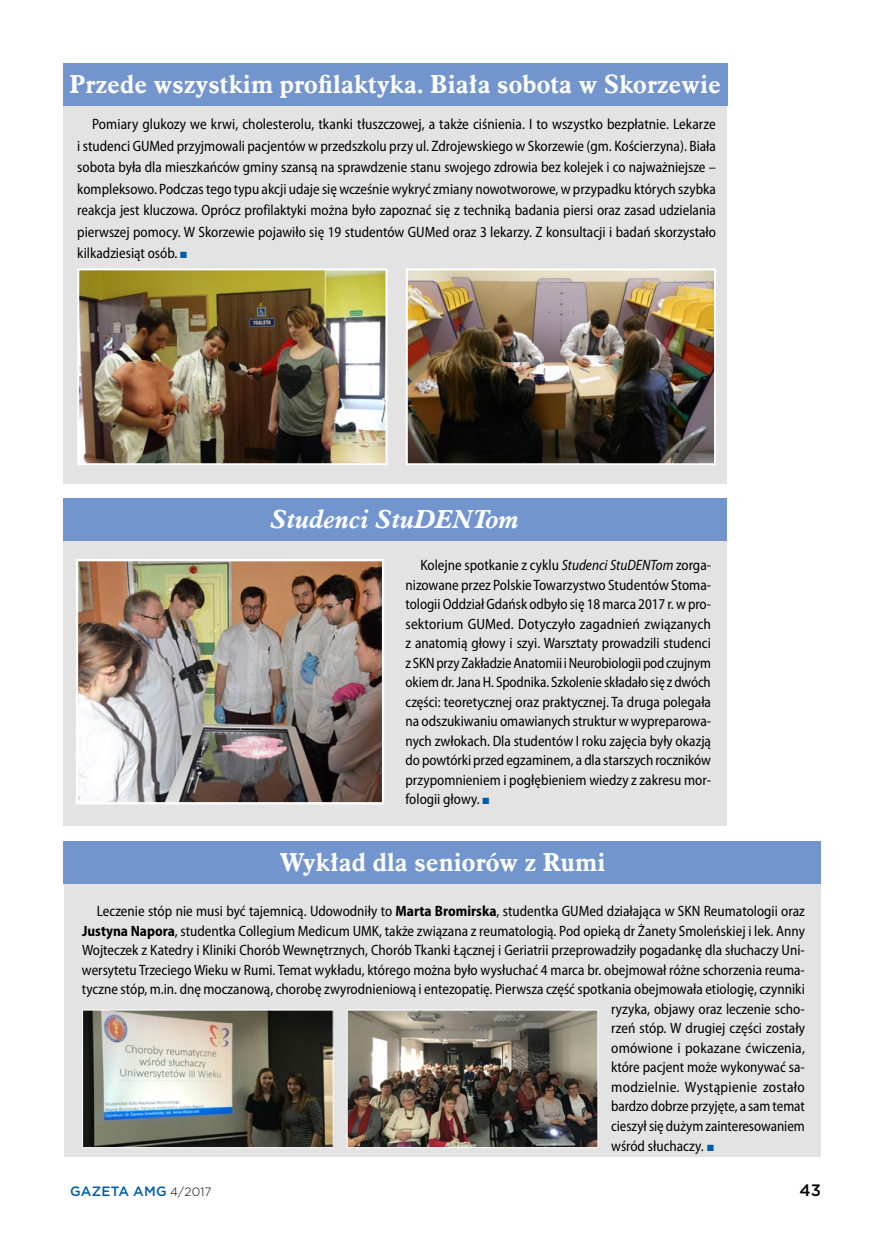
<style>
.page{position:relative;width:872px;height:1234px;background:#fff}
.page>*{position:absolute;margin:0;border:0;box-sizing:border-box;transform-origin:0 0}
.t1{font:700 25.5px "Aldine 721 EU";letter-spacing:.005em;color:#fff}
.t2{font:italic 700 25.5px "Aldine 721 EU";letter-spacing:.005em;color:#fff}
.t3{font:500 16.5px "Gotham";color:#000}
.t4{font:semi-condensed 15px/19.5px "Myriad Pro";color:#000;text-align:justify;scale:.96 1}
.t5{font:semi-condensed 15px/21.5px "Myriad Pro";color:#000;text-align:justify}
.t6{font:semi-condensed 15px "Myriad Pro";color:#000;scale:.95 1}
.t7{font:semi-condensed 15px "Myriad Pro";letter-spacing:.02em;color:#000}
.t8{font:500 13.5px "Gotham";letter-spacing:.015em;color:#005da9}
.s1{color:#005da9}
.s2{font-style:italic}
.s3{font-weight:700}
.s4{font-weight:300;font-size:12px;color:#000}
</style>
<div class="page">
<div style="left:63px;top:64px;width:664px;height:419px;background:#e3e3e3"></div>
<div style="left:63px;top:64px;width:664px;height:42px;background:#7295cd"></div>
<img style="left:409px;top:271px;width:304px;height:191px">
<div style="left:406px;top:268px;width:310px;height:197px;border:2px solid #fff"></div>
<img style="left:80px;top:271px;width:304px;height:191px">
<div style="left:77px;top:268px;width:310px;height:197px;border:2px solid #fff"></div>
<div style="left:64px;top:841px;width:756px;height:316px;background:#e3e3e3"></div>
<div style="left:64px;top:841px;width:757px;height:42px;background:#7295cd"></div>
<img style="left:84px;top:1011px;width:248px;height:134px">
<div style="left:82px;top:1009px;width:252px;height:138px;border:1px solid #fff"></div>
<img style="left:349px;top:1011px;width:247px;height:134px">
<div style="left:347px;top:1009px;width:251px;height:138px;border:1px solid #fff"></div>
<div style="left:63px;top:498px;width:663px;height:327px;background:#e3e3e3"></div>
<div style="left:63px;top:498px;width:663px;height:42px;background:#7295cd"></div>
<img style="left:79px;top:562px;width:302px;height:239px">
<div style="left:76px;top:559px;width:308px;height:245px;border:2px solid #fff"></div>
<h1 class="t1" style="left:69px;top:68px;width:653px">Przede wszystkim profilaktyka. Biała sobota w Skorzewie</h1>
<p class="t5" style="left:77px;top:113px;width:640px;text-indent:15px">Pomiary glukozy we krwi, cholesterolu, tkanki tłuszczowej, a także ciśnienia. I to wszystko bezpłatnie. Lekarze i studenci GUMed przyjmowali pacjentów w przedszkolu przy ul. Zdrojewskiego w Skorzewie (gm. Kościerzyna). Biała sobota była dla mieszkańców gminy szansą na sprawdzenie stanu swojego zdrowia bez kolejek i co najważniejsze – kompleksowo. Podczas tego typu akcji udaje się wcześnie wykryć zmiany nowotworowe, w przypadku których szybka reakcja jest kluczowa. Oprócz profilaktyki można było zapoznać się z techniką badania piersi oraz zasad udzielania pierwszej pomocy. W Skorzewie pojawiło się 19 studentów GUMed oraz 3 lekarzy. Z konsultacji i badań skorzystało kilkadziesiąt osób. <span class="s1">■</span></p>
<h1 class="t2" style="left:270px;top:502px;width:250px">Studenci StuDENTom</h1>
<p class="t4" style="left:405px;top:555px;width:320px;text-indent:15px">Kolejne spotkanie z cyklu <span class="s2">Studenci StuDENTom</span> zorga&shy;nizowane przez Polskie Towarzystwo Studentów Stoma&shy;tologii Oddział Gdańsk odbyło się 18 marca 2017 r. w pro&shy;sektorium GUMed. Dotyczyło zagadnień związanych z anatomią głowy i szyi. Warsztaty prowadzili studenci z SKN przy Zakładzie Anatomii i Neurobiologii pod czujnym okiem dr. Jana H. Spodnika. Szkolenie składało się z dwóch części: teoretycznej oraz praktycznej. Ta druga polegała na odszukiwaniu omawianych struktur w wypreparowa&shy;nych zwłokach. Dla studentów I roku zajęcia były okazją do powtórki przed egzaminem, a dla starszych roczników przypomnieniem i pogłębieniem wiedzy z zakresu mor&shy;fologii głowy. <span class="s1">■</span></p>
<h1 class="t1" style="left:279px;top:845px;width:327px">Wykład dla seniorów z Rumi</h1>
<p class="t4" style="left:97px;top:901px;width:739px">Leczenie stóp nie musi być tajemnicą. Udowodniły to <span class="s3">Marta Bromirska</span>, studentka GUMed działająca w SKN Reumatologii oraz</p>
<p class="t4" style="left:82px;top:920px;width:754px"><span class="s3">Justyna Napora</span>, studentka Collegium Medicum UMK, także związana z reumatologią. Pod opieką dr Żanety Smoleńskiej i lek. Anny</p>
<p class="t4" style="left:82px;top:940px;width:754px">Wojteczek z Katedry i Kliniki Chorób Wewnętrznych, Chorób Tkanki Łącznej i Geriatrii przeprowadziły pogadankę dla słuchaczy Uni-</p>
<p class="t4" style="left:82px;top:959px;width:754px">wersytetu Trzeciego Wieku w Rumi. Temat wykładu, którego można było wysłuchać 4 marca br. obejmował różne schorzenia reuma-</p>
<p class="t4" style="left:82px;top:979px;width:754px">tyczne stóp, m.in. dnę moczanową, chorobę zwyrodnieniową i entezopatię. Pierwsza część spotkania obejmowała etiologię, czynniki</p>
<p class="t4" style="left:611px;top:998px;width:203px">ryzyka, objawy oraz leczenie scho-</p>
<p class="t5" style="left:611px;top:1017px;width:195px">rzeń stóp. W drugiej części zostały</p>
<p class="t5" style="left:611px;top:1036px;width:195px">omówione i pokazane ćwiczenia,</p>
<p class="t4" style="left:611px;top:1057px;width:203px">które pacjent może wykonywać sa-</p>
<p class="t7" style="left:611px;top:1077px;width:195px">modzielnie. Wystąpienie zostało</p>
<p class="t6" style="left:611px;top:1096px;width:205px">bardzo dobrze przyjęte, a sam temat</p>
<p class="t6" style="left:611px;top:1116px;width:205px">cieszył się dużym zainteresowaniem</p>
<p class="t4" style="left:611px;top:1135px;width:109px">wśród słuchaczy. <span class="s1">■</span></p>
<p class="t8" style="left:70px;top:1182px;width:143px">GAZETA AMG <span class="s4">4/2017</span></p>
<p class="t3" style="left:799px;top:1179px;width:23px">43</p>
</div>
